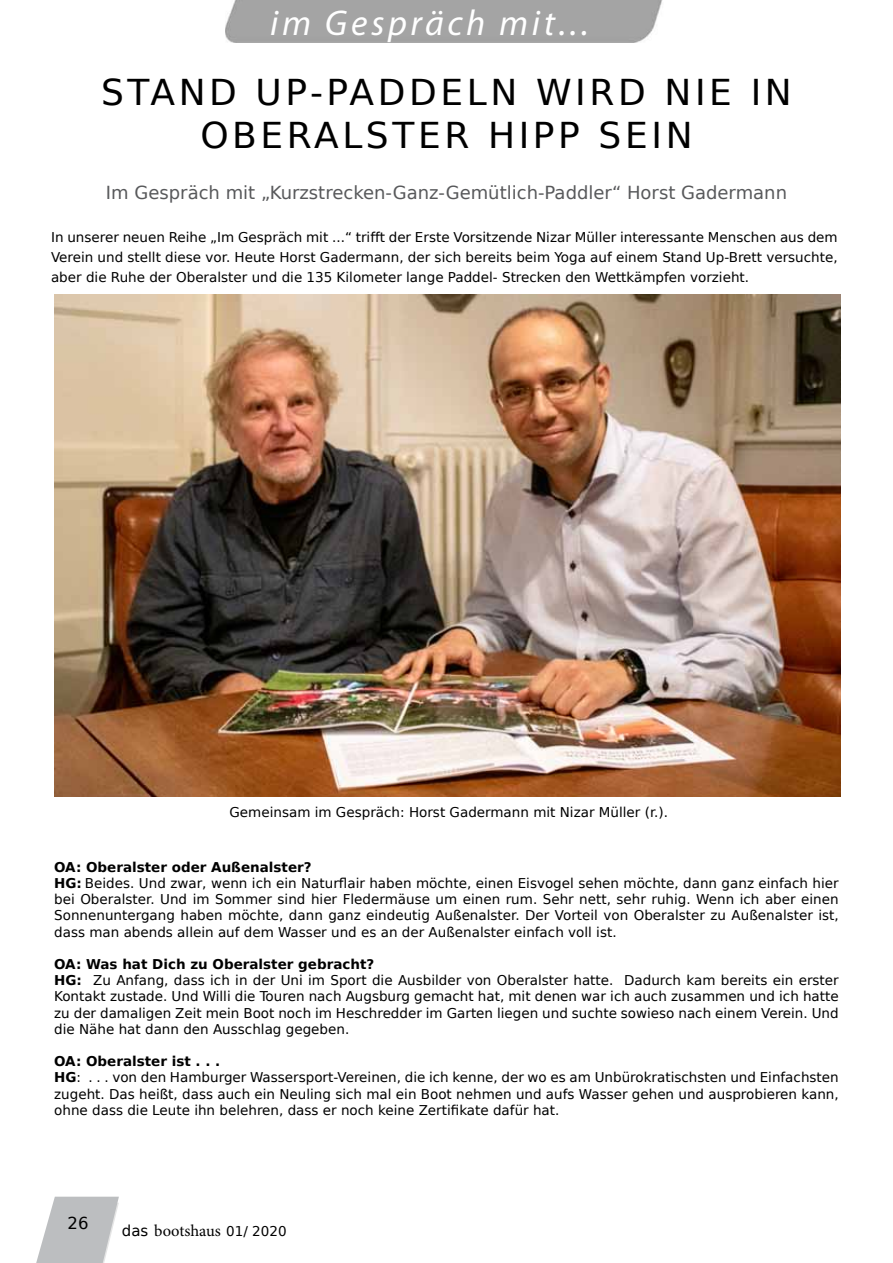
<style>
.page{position:relative;width:893px;height:1263px;background:#fff}
.page>*{position:absolute;margin:0;border:0;box-sizing:border-box;transform-origin:0 0}
.t1{font:italic 36px "Myriad Pro";letter-spacing:.1em;color:#fff}
.t2{font:35.7px/43.2px "Bitstream Vera Sans";letter-spacing:.1em;color:#000;text-align:center}
.t3{font:18px "Bitstream Vera Sans";color:#58595b}
.t4{font:16.5px "Minion Pro";letter-spacing:-.005em;color:#000}
.t5{font:16.5px "Bitstream Vera Sans";color:#000}
.t6{font:13.5px/16.2px "Bitstream Vera Sans";color:#000}
.s1{font-weight:700}
.s2{font-family:"Bitstream Vera Sans";font-size:15px}
.s3{font-family:"Bitstream Vera Sans";font-size:13.5px}
</style>
<div class="page">
<div style="left:225px;top:0;width:438px;height:42px;background:#a4a4a4"></div>
<svg style="left:36px;top:1197px;width:83px;height:66px"></svg>
<img style="left:54px;top:295px;width:787px;height:501px">
<h1 class="t1" style="left:270px;top:1px;width:320px">im Gespräch mit...</h1>
<h2 class="t2" style="left:101px;top:71px;width:692px">Stand U p-paddeln wird nie in<br>Oberalster hipp sein</h2>
<h3 class="t3" style="left:106px;top:182px;width:683px">I m Gespräch mit „Kurzstrecken-Ganz-Gemütlich-Paddler“ Horst Gadermann</h3>
<p class="t6" style="left:51px;top:227px;width:788px;line-height:19.8px;text-align:justify">I n unserer neuen Reihe „I m Gespräch mit ...“ trifft der Erste Vorsitzende N izar Müller interessante Menschen aus dem Verein und stellt diese vor. Heute Horst Gadermann, der sich bereits beim Yoga auf einem Stand U p-Brett versuchte, aber die Ruhe der Oberalster und die 135 Kilometer lange Paddel- Strecken den Wettkämpfen vorzieht.</p>
<p class="t6" style="left:229px;top:804px;width:440px">Gemeinsam im Gespräch: Horst Gadermann mit N izar Müller (r.).</p>
<p class="t6" style="left:54px;top:859px;width:786px"><span class="s1">OA: Oberalster oder Außenalster?<br>HG:</span> Beides. Und zwar, wenn ich ein Naturflair haben möchte, einen Eisvogel sehen möchte, dann ganz einfach hier bei Oberalster. U nd im Sommer sind hier Fledermäuse um einen rum. Sehr nett, sehr ruhig. Wenn ich aber einen Sonnenuntergang haben möchte, dann ganz eindeutig Außenalster. Der Vorteil von Oberalster zu Außenalster ist, dass man abends allein auf dem Wasser und es an der Außenalster einfach voll ist.</p>
<p class="t6" style="left:54px;top:956px;width:786px"><span class="s1">OA: Was hat Dich zu Oberalster gebracht?<br>HG:</span> Zu Anfang, dass ich in der U ni im Sport die Ausbilder von Oberalster hatte. Dadurch kam bereits ein erster Kontakt zustade. U nd Willi die Touren nach Augsburg gemacht hat, mit denen war ich auch zusammen und ich hatte zu der damaligen Zeit mein Boot noch im Heschredder im Garten liegen und suchte sowieso nach einem Verein. U nd die Nähe hat dann den Ausschlag gegeben.</p>
<p class="t6" style="left:54px;top:1053px;width:786px"><span class="s1">OA: Oberalster ist . . .<br>HG</span>: . . . von den Hamburger Wassersport-Vereinen, die ich kenne, der wo es am U nbürokratischsten und Einfachsten zugeht. Das heißt, dass auch ein Neuling sich mal ein Boot nehmen und aufs Wasser gehen und ausprobieren kann, ohne dass die Leute ihn belehren, dass er noch keine Zertifikate dafür hat.</p>
<p class="t5" style="left:68px;top:1214px;width:22px">26</p>
<p class="t5" style="left:67px;top:1220px;width:22px">26</p>
<p class="t4" style="left:122px;top:1219px;width:166px"><span class="s2">das</span> bootshaus <span class="s3">01/ 2020</span></p>
</div>
